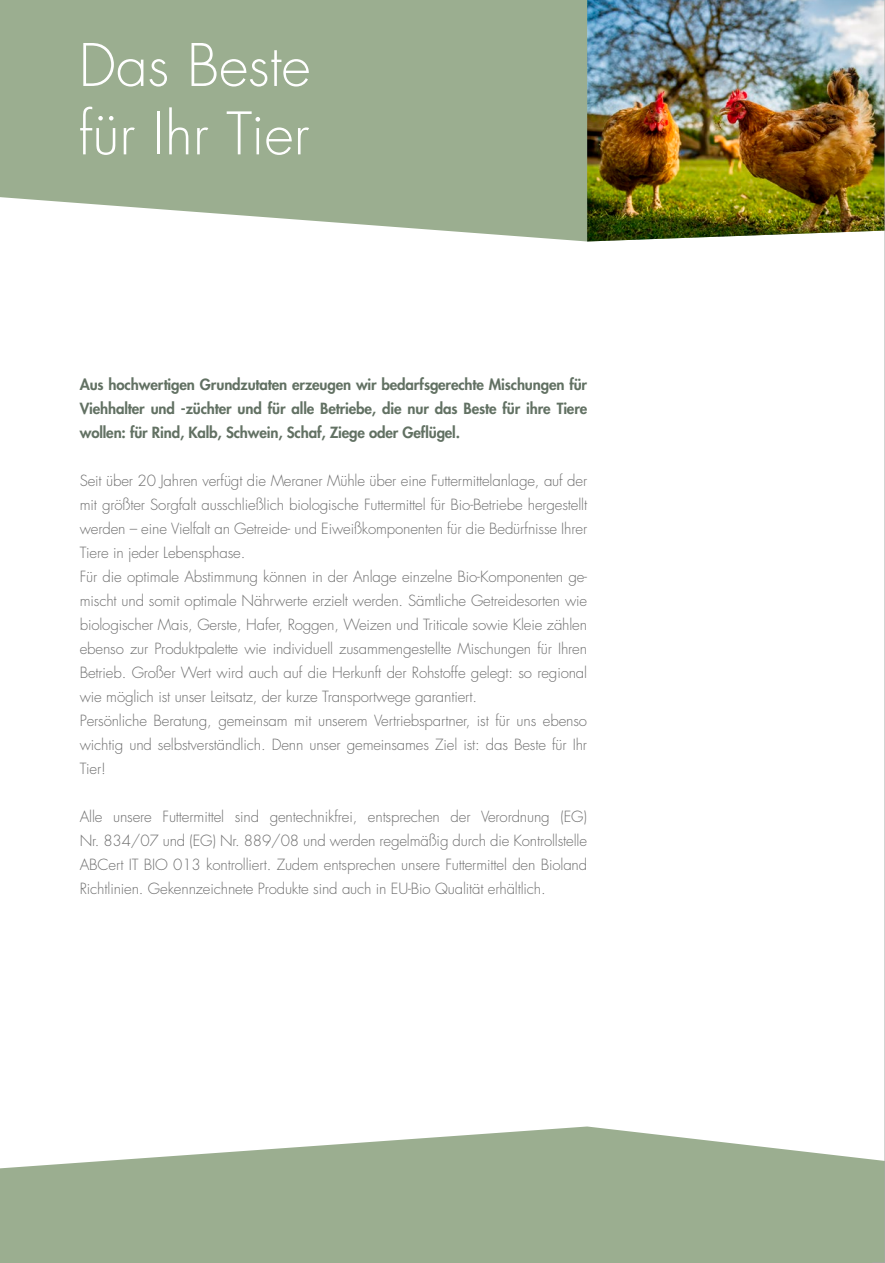
<style>
.page{position:relative;width:885px;height:1263px;background:#fff}
.page>*{position:absolute;margin:0;border:0;box-sizing:border-box;transform-origin:0 0}
.t1{font:300 57px/68.4px "Futura";color:#fff}
.t2{font:300 15px/24px "Futura";letter-spacing:-.01em;color:#6e6e6e;text-align:justify}
.t3{font:800 15px/24px "Futura";letter-spacing:-.01em;color:#627163;text-align:justify}
</style>
<div class="page">
<svg style="left:0;top:1126px;width:884px;height:137px;fill:#9bae90"></svg>
<svg style="left:0;top:0;width:587px;height:241px;fill:#9bae90"></svg>
<img style="left:587px;top:0;width:297px;height:241px">
<hr style="left:884px;top:0;width:1px;height:1263px;background:#a8a8a6">
<svg style="left:872px;top:1262px;width:12px;height:1px"></svg>
<p class="t1" style="left:79px;top:32px;width:233px">Das Beste für Ihr Tier</p>
<p class="t3" style="left:80px;top:372px;width:509px">Aus hochwertigen Grundzutaten erzeugen wir bedarfsgerechte Mischungen für Viehhalter und -züchter und für alle Betriebe, die nur das Beste für ihre Tiere wollen: für Rind, Kalb, Schwein, Schaf, Ziege oder Geflügel.</p>
<p class="t2" style="left:80px;top:468px;width:509px">Seit über 20 Jahren verfügt die Meraner Mühle über eine Futtermittelanlage, auf der mit größter Sorgfalt ausschließlich biologische Futtermittel für Bio-Betriebe hergestellt werden – eine Vielfalt an Getreide- und Eiweißkomponenten für die Bedürfnisse Ihrer Tiere in jeder Lebensphase.</p>
<p class="t2" style="left:80px;top:564px;width:509px">Für die optimale Abstimmung können in der Anlage einzelne Bio-Komponenten ge&shy;mischt und somit optimale Nährwerte erzielt werden. Sämtliche Getreidesorten wie biologischer Mais, Gerste, Hafer, Roggen, Weizen und Triticale sowie Kleie zählen ebenso zur Produktpalette wie individuell zusammengestellte Mischungen für Ihren Betrieb. Großer Wert wird auch auf die Herkunft der Rohstoffe gelegt: so regional wie möglich ist unser Leitsatz, der kurze Transportwege garantiert.</p>
<p class="t2" style="left:80px;top:708px;width:508px">Persönliche Beratung, gemeinsam mit unserem Vertriebspartner, ist für uns ebenso wichtig und selbstverständlich. Denn unser gemeinsames Ziel ist: das Beste für Ihr Tier!</p>
<p class="t2" style="left:80px;top:804px;width:509px">Alle unsere Futtermittel sind gentechnikfrei, entsprechen der Verordnung (EG)<br>Nr. 834/07 und (EG) Nr. 889/08 und werden regelmäßig durch die Kontrollstelle ABCert IT BIO 013 kontrolliert. Zudem entsprechen unsere Futtermittel den Bioland Richtlinien. Gekennzeichnete Produkte sind auch in EU-Bio Qualität erhältlich.</p>
</div>
